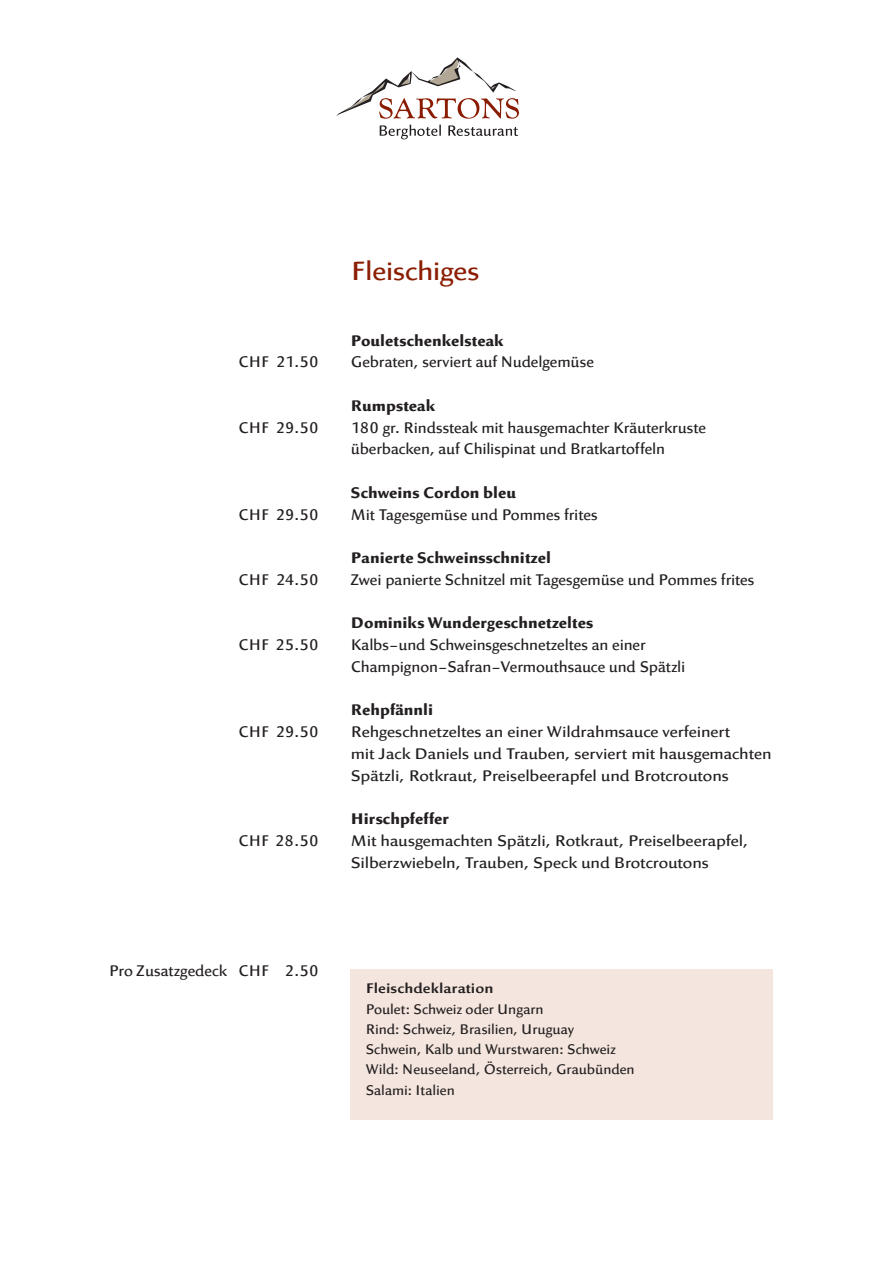
<style>
.page{position:relative;width:893px;height:1263px;background:#fff}
.page>*{position:absolute;margin:0;border:0;box-sizing:border-box;transform-origin:0 0}
.t1{font:300 27px "Linex Sans Std";letter-spacing:-.01em;color:#8b1d02;scale:1.07 1}
.t2{font:300 15.75px/21.8px "Linex Sans Std";color:#231f20}
.t3{font:300 15.75px/21.8px "Linex Sans Std";color:#231f20;scale:1.07 1}
.t4{font:700 15.75px "Linex Sans Std";letter-spacing:.01em;color:#231f20}
.t5{font:300 14.25px/20.2px "Linex Sans Std";color:#231f20}
.t6{font:14.25px "Linex Sans Std";letter-spacing:.01em;color:#231f20;scale:1.07 1}
</style>
<div class="page">
<svg style="left:380px;top:125px;width:138px;height:14px"></svg>
<svg style="left:336px;top:57px;width:183px;height:62px"></svg>
<div style="left:350px;top:969px;width:422px;height:151px;background:#f4e6de"></div>
<p class="t2" style="left:239px;top:351px;width:81px">CHF 21.50</p>
<p class="t2" style="left:239px;top:416px;width:81px">CHF 29.50</p>
<p class="t2" style="left:239px;top:503px;width:81px">CHF 29.50</p>
<p class="t2" style="left:239px;top:569px;width:81px">CHF 24.50</p>
<p class="t2" style="left:239px;top:634px;width:81px">CHF 25.50</p>
<p class="t2" style="left:239px;top:721px;width:81px">CHF 29.50</p>
<p class="t2" style="left:239px;top:830px;width:81px">CHF 28.50</p>
<h1 class="t1" style="left:351px;top:255px;width:122px">Fleischiges</h1>
<p class="t4" style="left:351px;top:331px;width:155px">Pouletschenkelsteak</p>
<p class="t2" style="left:351px;top:351px;width:244px">Gebraten, serviert auf Nudelgemüse</p>
<p class="t4" style="left:351px;top:396px;width:86px">Rumpsteak</p>
<p class="t2" style="left:351px;top:416px;width:357px">180 gr. Rindssteak mit hausgemachter Kräuterkruste überbacken, auf Chilispinat und Bratkartoffeln</p>
<p class="t4" style="left:351px;top:483px;width:167px">Schweins Cordon bleu</p>
<p class="t2" style="left:351px;top:503px;width:248px">Mit Tagesgemüse und Pommes frites</p>
<p class="t4" style="left:351px;top:548px;width:202px">Panierte Schweinsschnitzel</p>
<p class="t2" style="left:351px;top:569px;width:405px">Zwei panierte Schnitzel mit Tagesgemüse und Pommes frites</p>
<p class="t4" style="left:351px;top:614px;width:244px">Dominiks Wundergeschnetzeltes</p>
<p class="t2" style="left:351px;top:634px;width:336px">Kalbs-und Schweinsgeschnetzeltes an einer<br>Champignon-Safran-Vermouthsauce und Spätzli</p>
<p class="t4" style="left:351px;top:701px;width:84px">Rehpfännli</p>
<p class="t3" style="left:351px;top:721px;width:395px">Rehgeschnetzeltes an einer Wildrahmsauce verfeinert<br>mit Jack Daniels und Trauben, serviert mit hausgemachten<br>Spätzli, Rotkraut, Preiselbeerapfel und Brotcroutons</p>
<p class="t4" style="left:351px;top:809px;width:100px">Hirschpfeffer</p>
<p class="t3" style="left:351px;top:830px;width:373px">Mit hausgemachten Spätzli, Rotkraut, Preiselbeerapfel,<br>Silberzwiebeln, Trauben, Speck und Brotcroutons</p>
<p class="t2" style="left:109px;top:960px;width:211px">Pro Zusatzgedeck CHF 2.50</p>
<p class="t6" style="left:366px;top:980px;width:121px">Fleischdeklaration</p>
<p class="t5" style="left:366px;top:999px;width:270px">Poulet: Schweiz oder Ungarn<br>Rind: Schweiz, Brasilien, Uruguay<br>Schwein, Kalb und Wurstwaren: Schweiz<br>Wild: Neuseeland, Österreich, Graubünden<br>Salami: Italien</p>
</div>
